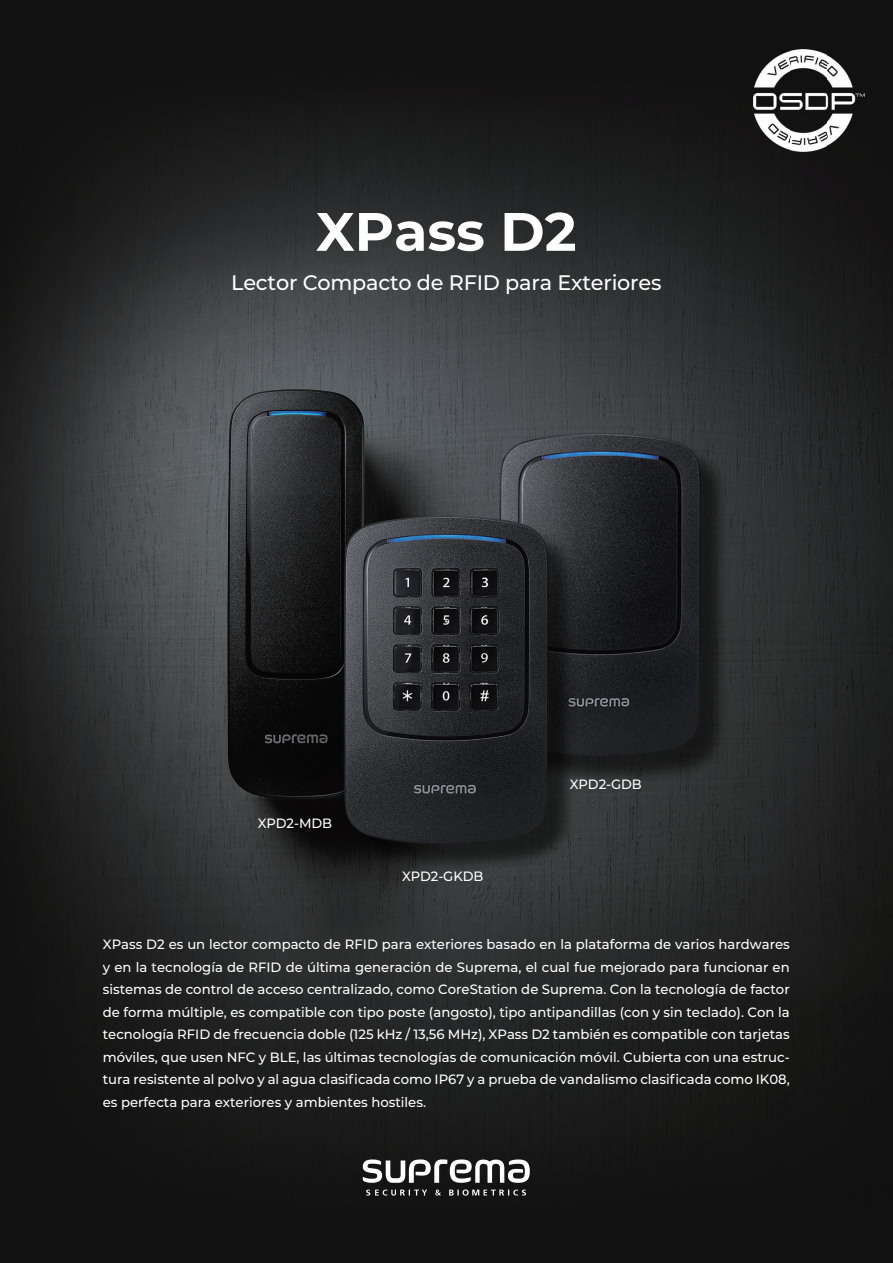
<style>
.page{position:relative;width:893px;height:1263px;background:#fff}
.page>*{position:absolute;margin:0;border:0;box-sizing:border-box;transform-origin:0 0}
.t1{font:700 54px "Montserrat";color:#fff}
.t2{font:500 21px "Montserrat";letter-spacing:-.01em;color:#fff}
.t3{font:500 13.5px/22.5px "Montserrat";color:#fff;text-align:justify}
</style>
<div class="page">
<img style="left:0;top:0;width:893px;height:1263px">
<svg style="left:449px;top:1189px;width:77px;height:6px"></svg>
<svg style="left:366px;top:1189px;width:61px;height:6px"></svg>
<svg style="left:435px;top:1189px;width:6px;height:6px"></svg>
<svg style="left:363px;top:1159px;width:167px;height:24px"></svg>
<img style="left:753px;top:49px;width:111px;height:102px">
<h1 class="t1" style="left:316px;top:201px;width:262px">XPass D2</h1>
<h2 class="t2" style="left:231px;top:272px;width:432px">Lector Compacto de RFID para Exteriores</h2>
<p class="t3" style="left:258px;top:813px;width:76px">XPD2-MDB</p>
<p class="t3" style="left:402px;top:865px;width:83px">XPD2-GKDB</p>
<p class="t3" style="left:570px;top:774px;width:73px">XPD2-GDB</p>
<p class="t3" style="left:103px;top:934px;width:688px">XPass D2 es un lector compacto de RFID para exteriores basado en la plataforma de varios hardwares y en la tecnología de RFID de última generación de Suprema, el cual fue mejorado para funcionar en sistemas de control de acceso centralizado, como CoreStation de Suprema. Con la tecnología de factor de forma múltiple, es compatible con tipo poste (angosto), tipo antipandillas (con y sin teclado). Con la tecnología RFID de frecuencia doble (125 kHz / 13,56 MHz), XPass D2 también es compatible con tarjetas móviles, que usen NFC y BLE, las últimas tecnologías de comunicación móvil. Cubierta con una estruc&shy;tura resistente al polvo y al agua clasificada como IP67 y a prueba de vandalismo clasificada como IK08, es perfecta para exteriores y ambientes hostiles.</p>
</div>
